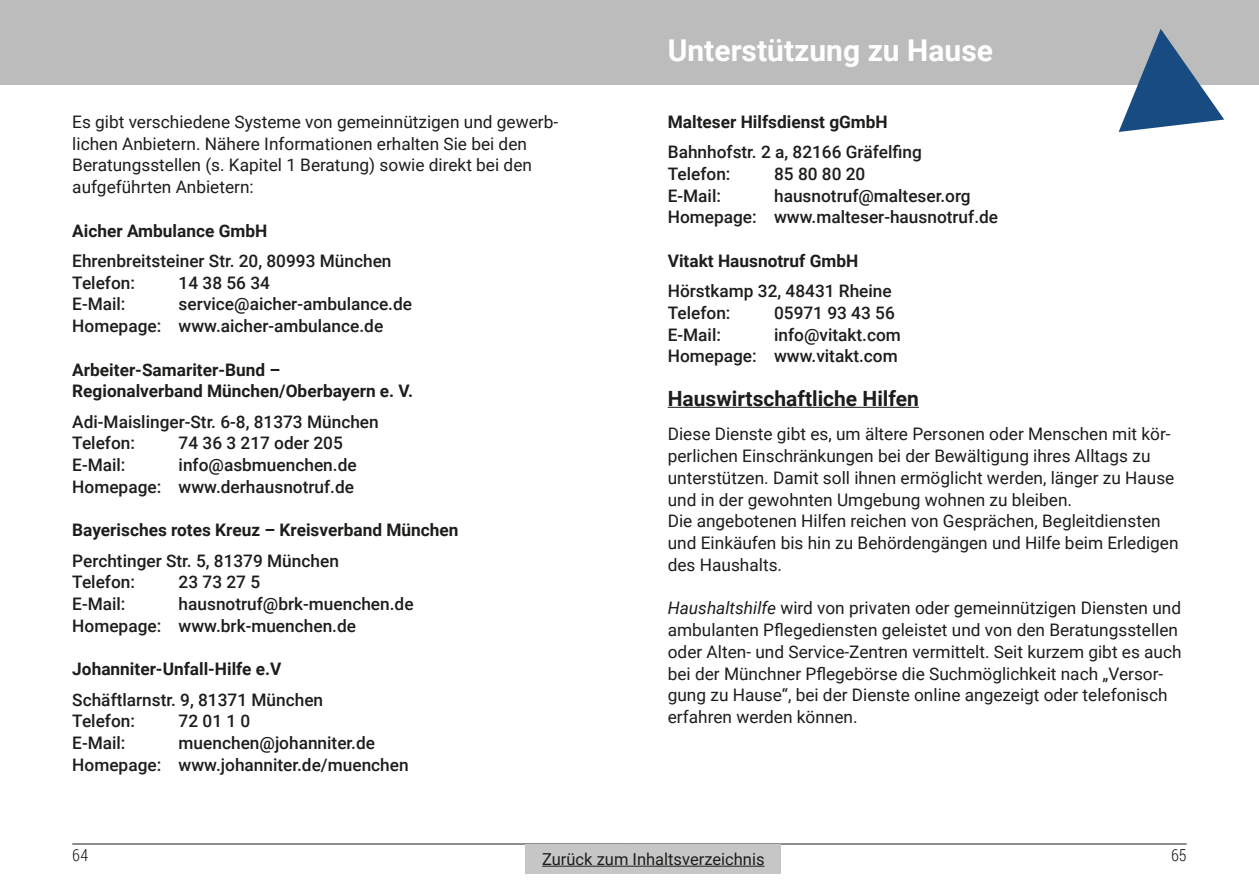
<style>
.page{position:relative;width:1259px;height:893px;background:#fff}
.page>*{position:absolute;margin:0;border:0;box-sizing:border-box;transform-origin:0 0}
.t1{font:700 30px "Roboto";color:#fff}
.Subhead{font:700 21px "Roboto";color:#1d1d1b}
.Fließtext{font:17.25px/21.8px "Roboto";color:#1d1d1b}
.Kontakt{font:500 17.25px "Roboto";color:#1d1d1b}
.Titel{font:700 17.25px/21.8px "Roboto";color:#1d1d1b}
.t2{font:16.5px "Roboto";color:#1d1d1b}
.t3{font:300 16.5px "Roboto Condensed";color:#1d1d1b}
.s1{font-style:italic}
</style>
<div class="page">
<hr style="left:72px;top:844px;width:557px;height:1px;background:#1d1d1b">
<hr style="left:629px;top:844px;width:557px;height:1px;background:#1d1d1b">
<div style="left:0;top:0;width:1259px;height:85px;background:#bcbcbc"></div>
<div style="left:526px;top:844px;width:255px;height:30px;background:#c6c6c6"></div>
<hr style="left:542px;top:866px;width:222px;height:1px;background:#1d1d1b">
<hr style="left:668px;top:407px;width:251px;height:1px;background:#1d1d1b">
<svg style="left:1118px;top:29px;width:106px;height:103px"></svg>
<p class="Fließtext" style="left:72px;top:110px;width:487px">Es gibt verschiedene Systeme von gemeinnützigen und gewerb&shy;lichen Anbietern. Nähere Informationen erhalten Sie bei den Beratungsstellen (s. Kapitel 1 Beratung) sowie direkt bei den aufgeführten Anbietern:</p>
<p class="Titel" style="left:72px;top:219px;width:196px">Aicher Ambulance GmbH</p>
<p class="Kontakt" style="left:72px;top:249px;width:321px">Ehrenbreitsteiner Str. 20, 80993 München</p>
<p class="Kontakt" style="left:72px;top:270px;width:64px">Telefon:</p>
<p class="Kontakt" style="left:179px;top:270px;width:93px">14 38 56 34</p>
<p class="Kontakt" style="left:72px;top:292px;width:55px">E-Mail:</p>
<p class="Kontakt" style="left:179px;top:292px;width:235px">service@aicher-ambulance.de</p>
<p class="Kontakt" style="left:72px;top:314px;width:312px">Homepage: www.aicher-ambulance.de</p>
<p class="Titel" style="left:72px;top:358px;width:342px">Arbeiter-Samariter-Bund –<br>Regionalverband München/Oberbayern e. V.</p>
<p class="Kontakt" style="left:72px;top:409px;width:308px">Adi-Maislinger-Str. 6-8, 81373 München</p>
<p class="Kontakt" style="left:72px;top:431px;width:64px">Telefon:</p>
<p class="Kontakt" style="left:179px;top:431px;width:166px">74 36 3 217 oder 205</p>
<p class="Kontakt" style="left:72px;top:453px;width:55px">E-Mail:</p>
<p class="Kontakt" style="left:179px;top:453px;width:180px">info@asbmuenchen.de</p>
<p class="Kontakt" style="left:72px;top:475px;width:283px">Homepage: www.derhausnotruf.de</p>
<p class="Titel" style="left:72px;top:519px;width:388px">Bayerisches rotes Kreuz – Kreisverband München</p>
<p class="Kontakt" style="left:72px;top:548px;width:268px">Perchtinger Str. 5, 81379 München</p>
<p class="Kontakt" style="left:72px;top:570px;width:64px">Telefon:</p>
<p class="Kontakt" style="left:179px;top:570px;width:83px">23 73 27 5</p>
<p class="Kontakt" style="left:72px;top:592px;width:55px">E-Mail:</p>
<p class="Kontakt" style="left:179px;top:592px;width:236px">hausnotruf@brk-muenchen.de</p>
<p class="Kontakt" style="left:72px;top:614px;width:285px">Homepage: www.brk-muenchen.de</p>
<p class="Titel" style="left:72px;top:658px;width:211px">Johanniter-Unfall-Hilfe e.V</p>
<p class="Kontakt" style="left:72px;top:687px;width:252px">Schäftlarnstr. 9, 81371 München</p>
<p class="Kontakt" style="left:72px;top:709px;width:64px">Telefon:</p>
<p class="Kontakt" style="left:179px;top:709px;width:73px">72 01 1 0</p>
<p class="Kontakt" style="left:72px;top:731px;width:55px">E-Mail:</p>
<p class="Kontakt" style="left:179px;top:731px;width:198px">muenchen@johanniter.de</p>
<p class="Kontakt" style="left:72px;top:753px;width:338px">Homepage: www.johanniter.de/muenchen</p>
<p class="t1" style="left:668px;top:29px;width:327px">Unterstützung zu Hause</p>
<p class="Titel" style="left:668px;top:110px;width:221px">Malteser Hilfsdienst gGmbH</p>
<p class="Kontakt" style="left:668px;top:140px;width:255px">Bahnhofstr. 2 a, 82166 Gräfelfing</p>
<p class="Kontakt" style="left:668px;top:162px;width:64px">Telefon:</p>
<p class="Kontakt" style="left:774px;top:162px;width:93px">85 80 80 20</p>
<p class="Kontakt" style="left:668px;top:183px;width:55px">E-Mail:</p>
<p class="Kontakt" style="left:774px;top:183px;width:198px">hausnotruf@malteser.org</p>
<p class="Kontakt" style="left:668px;top:205px;width:332px">Homepage: www.malteser-hausnotruf.de</p>
<p class="Titel" style="left:668px;top:249px;width:192px">Vitakt Hausnotruf GmbH</p>
<p class="Kontakt" style="left:668px;top:279px;width:225px">Hörstkamp 32, 48431 Rheine</p>
<p class="Kontakt" style="left:668px;top:301px;width:64px">Telefon:</p>
<p class="Kontakt" style="left:774px;top:301px;width:122px">05971 93 43 56</p>
<p class="Kontakt" style="left:668px;top:322px;width:55px">E-Mail:</p>
<p class="Kontakt" style="left:774px;top:322px;width:128px">info@vitakt.com</p>
<p class="Kontakt" style="left:668px;top:344px;width:231px">Homepage: www.vitakt.com</p>
<p class="Subhead" style="left:668px;top:384px;width:253px">Hauswirtschaftliche Hilfen</p>
<p class="Fließtext" style="left:668px;top:423px;width:508px">Diese Dienste gibt es, um ältere Personen oder Menschen mit kör&shy;perlichen Einschränkungen bei der Bewältigung ihres Alltags zu unterstützen. Damit soll ihnen ermöglicht werden, länger zu Hause und in der gewohnten Umgebung wohnen zu bleiben.</p>
<p class="Fließtext" style="left:668px;top:510px;width:512px">Die angebotenen Hilfen reichen von Gesprächen, Begleitdiensten und Einkäufen bis hin zu Behördengängen und Hilfe beim Erledigen des Haushalts.</p>
<p class="Fließtext" style="left:668px;top:597px;width:515px"><span class="s1">Haushaltshilfe</span> wird von privaten oder gemeinnützigen Diensten und ambulanten Pflegediensten geleistet und von den Beratungsstellen oder Alten- und Service-Zentren vermittelt. Seit kurzem gibt es auch bei der Münchner Pflegebörse die Suchmöglichkeit nach „Versor&shy;gung zu Hause“, bei der Dienste online angezeigt oder telefonisch erfahren werden können.</p>
<p class="t3" style="left:72px;top:844px;width:17px">64</p>
<p class="t2" style="left:542px;top:847px;width:224px">Zurück zum Inhaltsverzeichnis</p>
<p class="t3" style="left:1171px;top:844px;width:17px">65</p>
</div>
